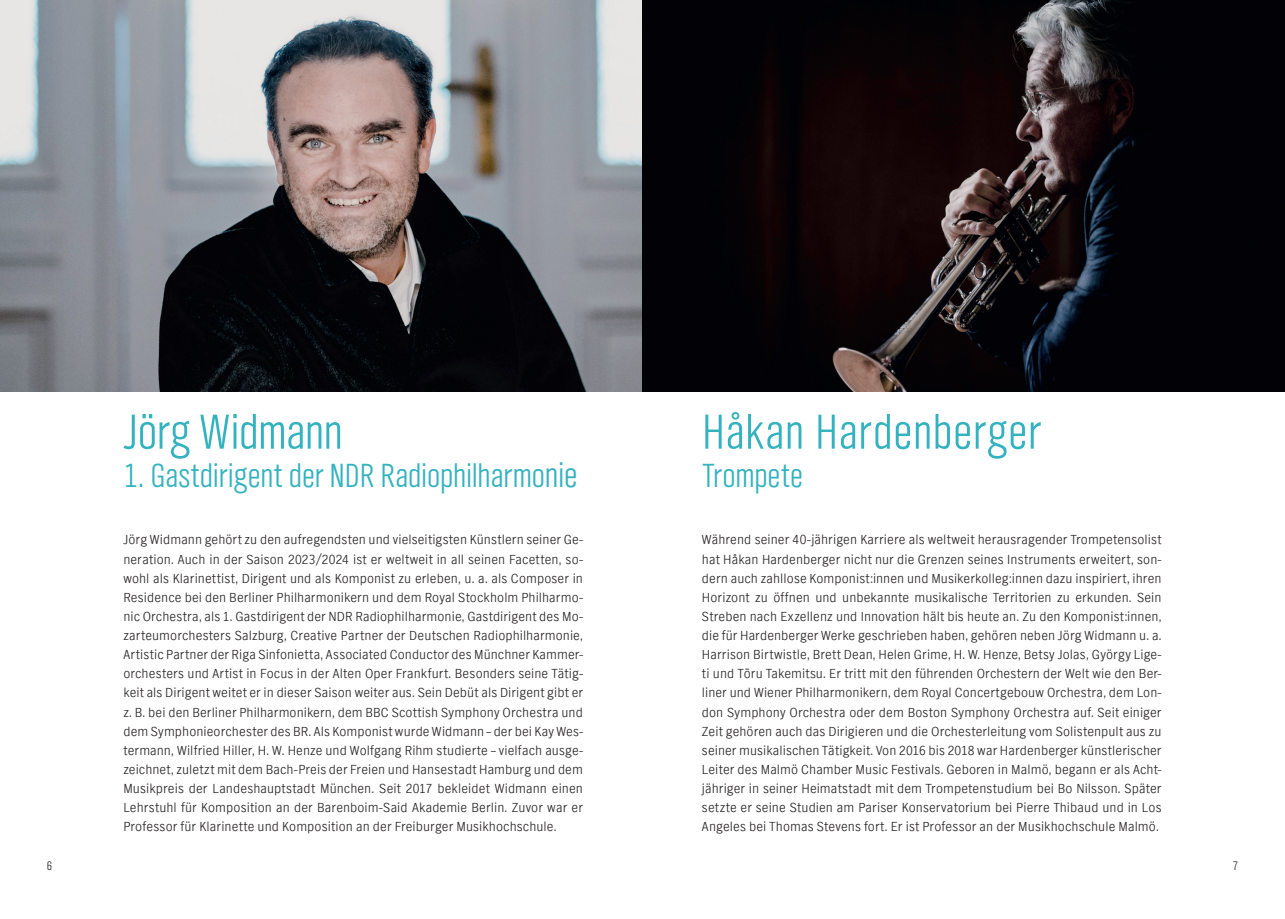
<style>
.page{position:relative;width:1285px;height:919px;background:#fff}
.page>*{position:absolute;margin:0;border:0;box-sizing:border-box;transform-origin:0 0}
.t1{font:300 51px "NDR Sans Cond";letter-spacing:.01em;color:#33b2bf}
.t2{font:300 51px "NDR Sans Cond";letter-spacing:-.01em;color:#33b2bf}
.t3{font:300 34.5px "NDR Sans Cond";letter-spacing:-.005em;color:#33b2bf}
.t4{font:300 13.5px/19.2px "NDR Sans";letter-spacing:.01em;color:#231f20;text-align:justify}
.t5{font:300 12.75px "NDR Sans Cond";color:#231f20}
.s1{font-size:36px}
</style>
<div class="page">
<img style="left:0;top:0;width:642px;height:391px">
<svg style="left:642px;top:0;width:642px;height:391px;background:#100b0e"></svg>
<p class="t5" style="left:47px;top:857px;width:7px">6</p>
<h1 class="t2" style="left:123px;top:401px;width:221px">Jörg Widmann</h1>
<h2 class="t3" style="left:123px;top:454px;width:456px">1. Gastdirigent der NDR Radiophilharmo<span class="s1">nie</span></h2>
<p class="t4" style="left:123px;top:530px;width:461px">Jörg Widmann gehört zu den aufregendsten und vielseitigsten Künstlern seiner Ge&shy;neration. Auch in der Saison 2023/2024 ist er weltweit in all seinen Facetten, so&shy;wohl als Klarinettist, Dirigent und als Komponist zu erleben, u. a. als Composer in Residence bei den Berliner Philharmonikern und dem Royal Stockholm Philharmo&shy;nic Orchestra, als 1. Gastdirigent der NDR Radiophilharmonie, Gastdirigent des Mo&shy;zarteumorchesters Salzburg, Creative Partner der Deutschen Radiophilharmonie, Artistic Partner der Riga Sinfonietta, Associated Conductor des Münchner Kammer&shy;orchesters und Artist in Focus in der Alten Oper Frankfurt. Besonders seine Tätig&shy;keit als Dirigent weitet er in dieser Saison weiter aus. Sein Debüt als Dirigent gibt er z. B. bei den Berliner Philharmonikern, dem BBC Scottish Symphony Orchestra und dem Symphonieorchester des BR. Als Komponist wurde Widmann – der bei Kay Wes&shy;termann, Wilfried Hiller, H. W. Henze und Wolfgang Rihm studierte – vielfach ausge&shy;zeichnet, zuletzt mit dem Bach-Preis der Freien und Hansestadt Hamburg und dem Musikpreis der Landeshauptstadt München. Seit 2017 bekleidet Widmann einen Lehrstuhl für Komposition an der Barenboim-Said Akademie Berlin. Zuvor war er Professor für Klarinette und Komposition an der Freiburger Musikhochschule.</p>
<h1 class="t1" style="left:702px;top:401px;width:340px">Håkan Hardenberger</h1>
<h2 class="t3" style="left:702px;top:454px;width:103px">Trompete</h2>
<p class="t4" style="left:701px;top:530px;width:461px">Während seiner 40‐jährigen Karriere als weltweit herausragender Trompetensolist hat Håkan Hardenberger nicht nur die Grenzen seines Instruments erweitert, son&shy;dern auch zahllose Komponist:innen und Musikerkolleg:innen dazu inspiriert, ihren Horizont zu öffnen und unbekannte musikalische Territorien zu erkunden. Sein Streben nach Exzellenz und Innovation hält bis heute an. Zu den Komponist:innen, die für Hardenberger Werke geschrieben haben, gehören neben Jörg Widmann u. a.<br>Harrison Birtwistle, Brett Dean, Helen Grime, H. W. Henze, Betsy Jolas, György Lige&shy;ti und Tōru Takemitsu. Er tritt mit den führenden Orchestern der Welt wie den Ber&shy;liner und Wiener Philharmonikern, dem Royal Concertgebouw Orchestra, dem Lon&shy;don Symphony Orchestra oder dem Boston Symphony Orchestra auf. Seit einiger Zeit gehören auch das Dirigieren und die Orchesterleitung vom Solistenpult aus zu seiner musikalischen Tätigkeit. Von 2016 bis 2018 war Hardenberger künstlerischer Leiter des Malmö Chamber Music Festivals. Geboren in Malmö, begann er als Acht&shy;jähriger in seiner Heimatstadt mit dem Trompetenstudium bei Bo Nilsson. Später setzte er seine Studien am Pariser Konservatorium bei Pierre Thibaud und in Los Angeles bei Thomas Stevens fort. Er ist Professor an der Musikhochschule Malmö.</p>
<p class="t5" style="left:1232px;top:857px;width:7px">7</p>
</div>
